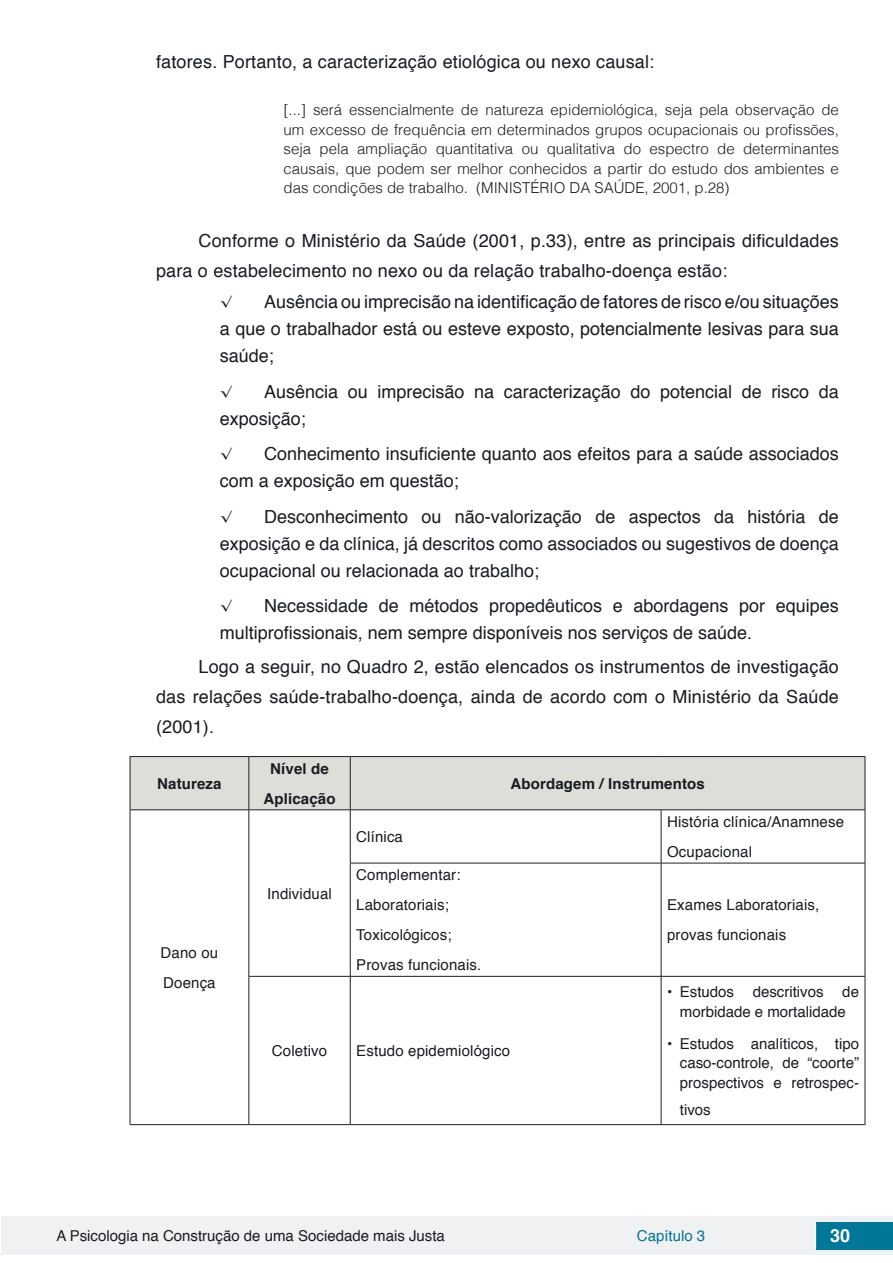
<style>
.page{position:relative;width:893px;height:1263px;background:#fff}
.page>*{position:absolute;margin:0;border:0;box-sizing:border-box;transform-origin:0 0}
.txt{font:18px/27px "Helvetica";color:#181c21}
.t1{font:700 18px "Helvetica";color:#fff}
.txt-2{font:15px/30px "Helvetica";letter-spacing:.01em;color:#181c21}
.citacoes{font:300 15px/19.5px "Helvetica";color:#181c21;text-align:justify}
.txt-3{font:700 15px/30px "Helvetica";letter-spacing:.01em;color:#181c21;text-align:center}
.t2{font:15px "Helvetica";color:#007699}
</style>
<div class="page">
<div style="left:1px;top:1216px;width:891px;height:38px;background:#f0f1f2"></div>
<div style="left:816px;top:1222px;width:77px;height:27px;background:#007699"></div>
<svg style="left:815px;top:1224px;width:1px;height:24px"></svg>
<div style="left:131px;top:757px;width:734px;height:52px;background:#deded8"></div>
<hr style="left:130px;top:756px;width:119px;height:1px;background:#231f20">
<hr style="left:130px;top:757px;width:1px;height:53px;background:#231f20">
<hr style="left:249px;top:756px;width:101px;height:1px;background:#231f20">
<hr style="left:249px;top:757px;width:1px;height:53px;background:#231f20">
<hr style="left:350px;top:756px;width:311px;height:1px;background:#231f20">
<hr style="left:350px;top:757px;width:1px;height:53px;background:#231f20">
<hr style="left:661px;top:756px;width:204px;height:1px;background:#231f20">
<hr style="left:865px;top:757px;width:1px;height:53px;background:#231f20">
<hr style="left:130px;top:809px;width:119px;height:1px;background:#231f20">
<hr style="left:130px;top:810px;width:1px;height:53px;background:#231f20">
<hr style="left:130px;top:863px;width:1px;height:113px;background:#231f20">
<hr style="left:130px;top:976px;width:1px;height:148px;background:#231f20">
<hr style="left:249px;top:809px;width:101px;height:1px;background:#231f20">
<hr style="left:249px;top:810px;width:1px;height:53px;background:#231f20">
<hr style="left:350px;top:809px;width:311px;height:1px;background:#231f20">
<hr style="left:350px;top:810px;width:1px;height:53px;background:#231f20">
<hr style="left:661px;top:809px;width:204px;height:1px;background:#231f20">
<hr style="left:661px;top:810px;width:1px;height:53px;background:#231f20">
<hr style="left:865px;top:810px;width:1px;height:53px;background:#231f20">
<hr style="left:249px;top:863px;width:1px;height:113px;background:#231f20">
<hr style="left:350px;top:863px;width:311px;height:1px;background:#231f20">
<hr style="left:350px;top:863px;width:1px;height:113px;background:#231f20">
<hr style="left:661px;top:863px;width:204px;height:1px;background:#231f20">
<hr style="left:661px;top:863px;width:1px;height:113px;background:#231f20">
<hr style="left:865px;top:863px;width:1px;height:113px;background:#231f20">
<hr style="left:249px;top:976px;width:101px;height:1px;background:#231f20">
<hr style="left:249px;top:976px;width:1px;height:148px;background:#231f20">
<hr style="left:350px;top:976px;width:311px;height:1px;background:#231f20">
<hr style="left:350px;top:976px;width:1px;height:148px;background:#231f20">
<hr style="left:661px;top:976px;width:204px;height:1px;background:#231f20">
<hr style="left:661px;top:976px;width:1px;height:148px;background:#231f20">
<hr style="left:865px;top:976px;width:1px;height:148px;background:#231f20">
<hr style="left:130px;top:1124px;width:119px;height:1px;background:#231f20">
<hr style="left:249px;top:1124px;width:101px;height:1px;background:#231f20">
<hr style="left:350px;top:1124px;width:311px;height:1px;background:#231f20">
<hr style="left:661px;top:1124px;width:204px;height:1px;background:#231f20">
<p class="txt" style="left:156px;top:48px;width:500px">fatores. Portanto, a caracterização etiológica ou nexo causal:</p>
<p class="citacoes" style="left:284px;top:99px;width:557px">[...] será essencialmente de natureza epidemiológica, seja pela observação de um excesso de frequência em determinados grupos ocupacionais ou profissões, seja pela ampliação quantitativa ou qualitativa do espectro de determinantes causais, que podem ser melhor conhecidos a partir do estudo dos ambientes e das condições de trabalho. (MINISTÉRIO DA SAÚDE, 2001, p.28)</p>
<p class="txt" style="left:156px;top:226px;width:684px;line-height:30px;text-indent:43px">Conforme o Ministério da Saúde (2001, p.33), entre as principais dificuldades para o estabelecimento no nexo ou da relação trabalho-doença estão:</p>
<p class="txt" style="left:220px;top:289px;width:621px;text-align:justify;text-indent:44px">Ausência ou imprecisão na identificação de fatores de risco e/ou situações a que o trabalhador está ou esteve exposto, potencialmente lesivas para sua saúde;</p>
<p class="txt" style="left:220px;top:378px;width:621px;text-indent:44px">Ausência ou imprecisão na caracterização do potencial de risco da exposição;</p>
<p class="txt" style="left:220px;top:441px;width:621px;text-indent:44px">Conhecimento insuficiente quanto aos efeitos para a saúde associados com a exposição em questão;</p>
<p class="txt" style="left:220px;top:503px;width:621px;text-align:justify;text-indent:44px">Desconhecimento ou não-valorização de aspectos da história de exposição e da clínica, já descritos como associados ou sugestivos de doença ocupacional ou relacionada ao trabalho;</p>
<p class="txt" style="left:220px;top:593px;width:621px;text-indent:44px">Necessidade de métodos propedêuticos e abordagens por equipes multiprofissionais, nem sempre disponíveis nos serviços de saúde.</p>
<p class="txt" style="left:156px;top:653px;width:684px;line-height:30px;text-align:justify;text-indent:43px">Logo a seguir, no Quadro 2, estão elencados os instrumentos de investigação das relações saúde-trabalho-doença, ainda de acordo com o Ministério da Saúde (2001).</p>
<p class="txt-3" style="left:157px;top:769px;width:66px">Natureza</p>
<p class="txt-2" style="left:161px;top:938px;width:59px">Dano ou<br>Doença</p>
<p class="txt-3" style="left:263px;top:754px;width:74px">Nível de<br>Aplicação</p>
<p class="txt-2" style="left:267px;top:879px;width:66px">Individual</p>
<p class="txt-2" style="left:356px;top:822px;width:48px">Clínica</p>
<p class="txt-2" style="left:356px;top:860px;width:106px">Complementar:</p>
<p class="txt-2" style="left:356px;top:890px;width:94px">Laboratoriais;</p>
<p class="txt-2" style="left:356px;top:920px;width:97px">Toxicológicos;</p>
<p class="txt-2" style="left:356px;top:950px;width:127px">Provas funcionais.</p>
<p class="txt-3" style="left:510px;top:769px;width:196px">Abordagem / Instrumentos</p>
<p class="txt-2" style="left:667px;top:807px;width:178px">História clínica/Anamnese<br>Ocupacional</p>
<p class="txt-2" style="left:667px;top:890px;width:154px">Exames Laboratoriais, provas funcionais</p>
<p class="txt-2" style="left:272px;top:1036px;width:57px">Coletivo</p>
<p class="txt-2" style="left:356px;top:1036px;width:155px">Estudo epidemiológico</p>
<p class="txt-2" style="left:667px;top:983px;width:193px;line-height:19.5px;text-align:center">• Estudos descritivos de morbidade e mortalidade</p>
<p class="txt-2" style="left:680px;top:1034px;width:181px;line-height:19.5px;text-align:justify;text-indent:-13px">• Estudos analíticos, tipo caso-controle, de “coorte” prospectivos e retrospec-</p>
<p class="txt-2" style="left:680px;top:1095px;width:32px">tivos</p>
<p class="txt-2" style="left:56px;top:1221px;width:390px">A Psicologia na Construção de uma Sociedade mais Justa</p>
<p class="t2" style="left:637px;top:1224px;width:70px">Capítulo 3</p>
<p class="t1" style="left:830px;top:1221px;width:22px">30</p>
</div>
